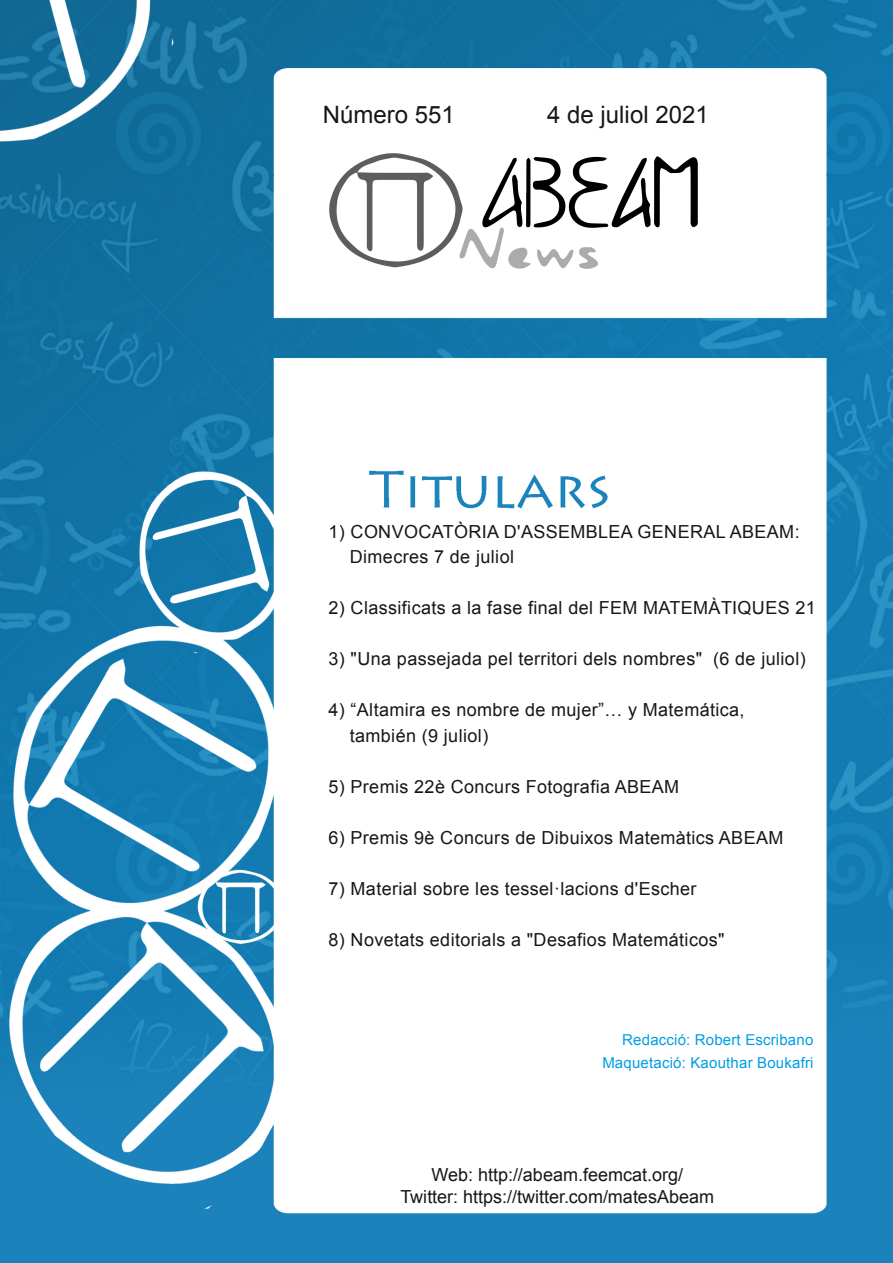
<style>
.page{position:relative;width:893px;height:1263px;background:#fff}
.page>*{position:absolute;margin:0;border:0;box-sizing:border-box;transform-origin:0 0}
.t1{font:24px "Arial";color:#181715}
.t2{font:18px/25.5px "Arial";letter-spacing:.02em;color:#181715}
.t3{font:18px/22.5px "Arial";color:#181715;text-align:center}
.t4{font:15px/22.5px "Arial";letter-spacing:.015em;color:#009ee3;text-align:right}
</style>
<div class="page">
<img style="left:0;top:0;width:893px;height:1263px">
<img style="left:321px;top:147px;width:385px;height:129px">
<img style="left:358px;top:456px;width:258px;height:66px">
<h1 class="t1" style="left:323px;top:101px;width:133px">Número 551</h1>
<h1 class="t1" style="left:547px;top:101px;width:163px">4 de juliol 2021</h1>
<p class="t2" style="left:350px;top:519px;width:451px;text-indent:-21px">1) CONVOCATÒRIA D'ASSEMBLEA GENERAL ABEAM:<br>Dimecres 7 de juliol</p>
<p class="t2" style="left:328px;top:595px;width:489px">2) Classificats a la fase final del FEM MATEMÀTIQUES 21</p>
<p class="t2" style="left:328px;top:646px;width:479px">3) "Una passejada pel territori dels nombres" (6 de juliol)</p>
<p class="t2" style="left:350px;top:697px;width:396px;text-indent:-21px">4) “Altamira es nombre de mujer”… y Matemática, también (9 juliol)</p>
<p class="t2" style="left:328px;top:774px;width:352px">5) Premis 22è Concurs Fotografia ABEAM</p>
<p class="t2" style="left:328px;top:825px;width:456px">6) Premis 9è Concurs de Dibuixos Matemàtics ABEAM</p>
<p class="t2" style="left:328px;top:876px;width:370px">7) Material sobre les tessel·lacions d'Escher</p>
<p class="t2" style="left:328px;top:927px;width:397px">8) Novetats editorials a "Desafios Matemáticos"</p>
<p class="t4" style="left:602px;top:1028px;width:213px">Redacció: Robert Escribano<br>Maquetació: Kaouthar Boukafri</p>
<p class="t3" style="left:400px;top:1163px;width:315px">Web: http://abeam.feemcat.org/<br>Twitter: https://twitter.com/matesAbeam</p>
</div>
